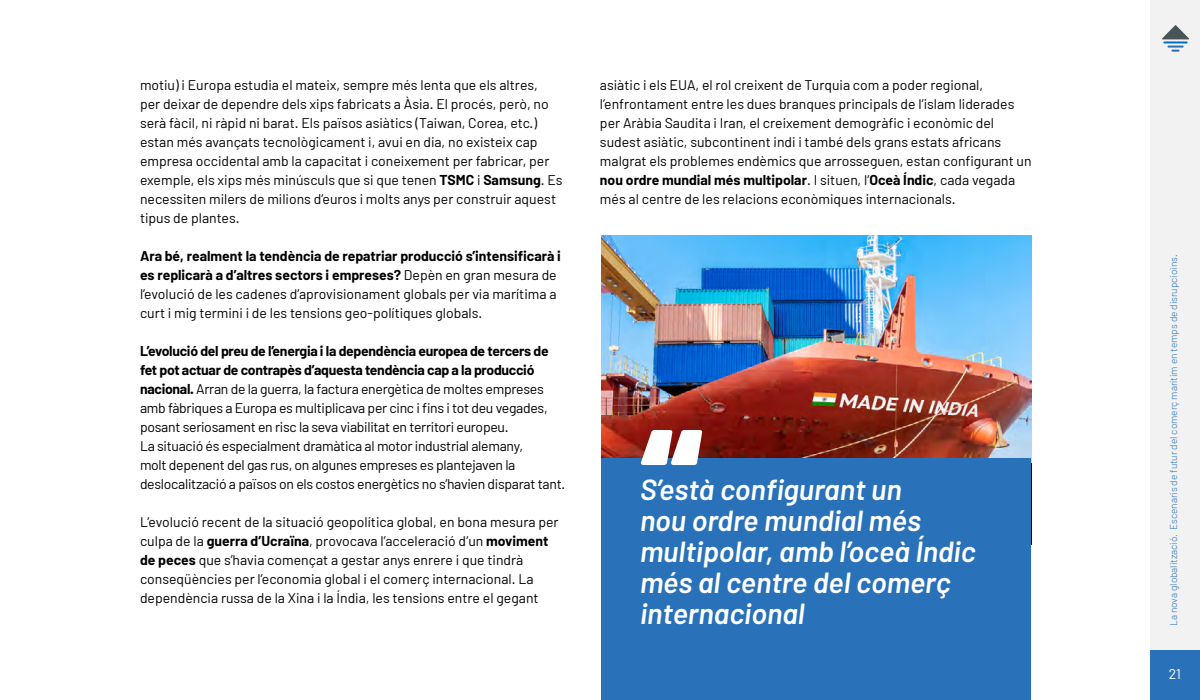
<style>
.page{position:relative;width:1200px;height:700px;background:#fff}
.page>*{position:absolute;margin:0;border:0;box-sizing:border-box;transform-origin:0 0}
.t1{font:italic 600 29px/31px "Barlow";color:#fff}
.t2{font:14px/19px "Barlow";color:#000}
.t3{font:14px/19px "Barlow";letter-spacing:-.02em;color:#000}
.t4{font:14px "Barlow";color:#fff}
.t5{font:300 10px "Barlow";color:#2972b9}
.s1{font-weight:700}
</style>
<div class="page">
<div style="left:1150px;top:0;width:50px;height:700px;background:#f2f2f2"></div>
<div style="left:1150px;top:650px;width:50px;height:50px;background:#2972b9"></div>
<svg style="left:1162px;top:25px;width:27px;height:14px"></svg>
<hr style="left:1163px;top:41px;width:25px;height:2px;background:#0070cf">
<svg style="left:1167px;top:46px;width:17px;height:6px"></svg>
<img style="left:601px;top:236px;width:431px;height:226px">
<div style="left:601px;top:458px;width:430px;height:242px;background:#2972b9"></div>
<svg style="left:641px;top:430px;width:61px;height:35px"></svg>
<p class="t2" style="left:140px;top:75px;width:424px">motiu) i Europa estudia el mateix, sempre més lenta que els altres,<br>per deixar de dependre dels xips fabricats a Àsia. El procés, però, no serà fàcil, ni ràpid ni barat. Els països asiàtics (Taiwan, Corea, etc.) estan més avançats tecnològicament i, avui en dia, no existeix cap empresa occidental amb la capacitat i coneixement per fabricar, per exemple, els xips més minúsculs que si que tenen <span class="s1">TSMC</span> i <span class="s1">Samsung</span>. Es necessiten milers de milions d’euros i molts anys per construir aquest tipus de plantes.</p>
<p class="t2" style="left:140px;top:246px;width:422px"><span class="s1">Ara bé, realment la tendència de repatriar producció s’intensificarà i es replicarà a d’altres sectors i empreses?</span> Depèn en gran mesura de l’evolució de les cadenes d’aprovisionament globals per via marítima a curt i mig termini i de les tensions geo-polítiques globals.</p>
<p class="t3" style="left:140px;top:341px;width:427px"><span class="s1">L’evolució del preu de l’energia i la dependència europea de tercers de fet pot actuar de contrapès d’aquesta tendència cap a la producció nacional.</span> Arran de la guerra, la factura energètica de moltes empreses amb fàbriques a Europa es multiplicava per cinc i fins i tot deu vegades, posant seriosament en risc la seva viabilitat en territori europeu.<br>La situació és especialment dramàtica al motor industrial alemany,<br>molt depenent del gas rus, on algunes empreses es plantejaven la deslocalització a països on els costos energètics no s’havien disparat tant.</p>
<p class="t2" style="left:140px;top:512px;width:420px">L’evolució recent de la situació geopolítica global, en bona mesura per culpa de la <span class="s1">guerra d’Ucraïna</span>, provocava l’acceleració d’un <span class="s1">moviment de peces</span> que s’havia començat a gestar anys enrere i que tindrà conseqüències per l’economia global i el comerç internacional. La dependència russa de la Xina i la Índia, les tensions entre el gegant</p>
<p class="t2" style="left:600px;top:75px;width:433px">asiàtic i els EUA, el rol creixent de Turquia com a poder regional, l’enfrontament entre les dues branques principals de l’islam liderades per Aràbia Saudita i Iran, el creixement demogràfic i econòmic del sudest asiàtic, subcontinent indi i també dels grans estats africans malgrat els problemes endèmics que arrosseguen, estan configurant un <span class="s1">nou ordre mundial més multipolar</span>. I situen, l’<span class="s1">Oceà Índic</span>, cada vegada més al centre de les relacions econòmiques internacionals.</p>
<h1 class="t1" style="left:640px;top:473px;width:337px">S’està configurant un<br>nou ordre mundial més multipolar, amb l’oceà Índic més al centre del comerç internacional</h1>
<p class="t5" style="left:1167px;top:626px;width:373px;rotate:-90deg">La nova globalització. Escenaris de futur del comerç marítim en temps de disrupcioins.</p>
<p class="t4" style="left:1169px;top:665px;width:14px">21</p>
</div>
